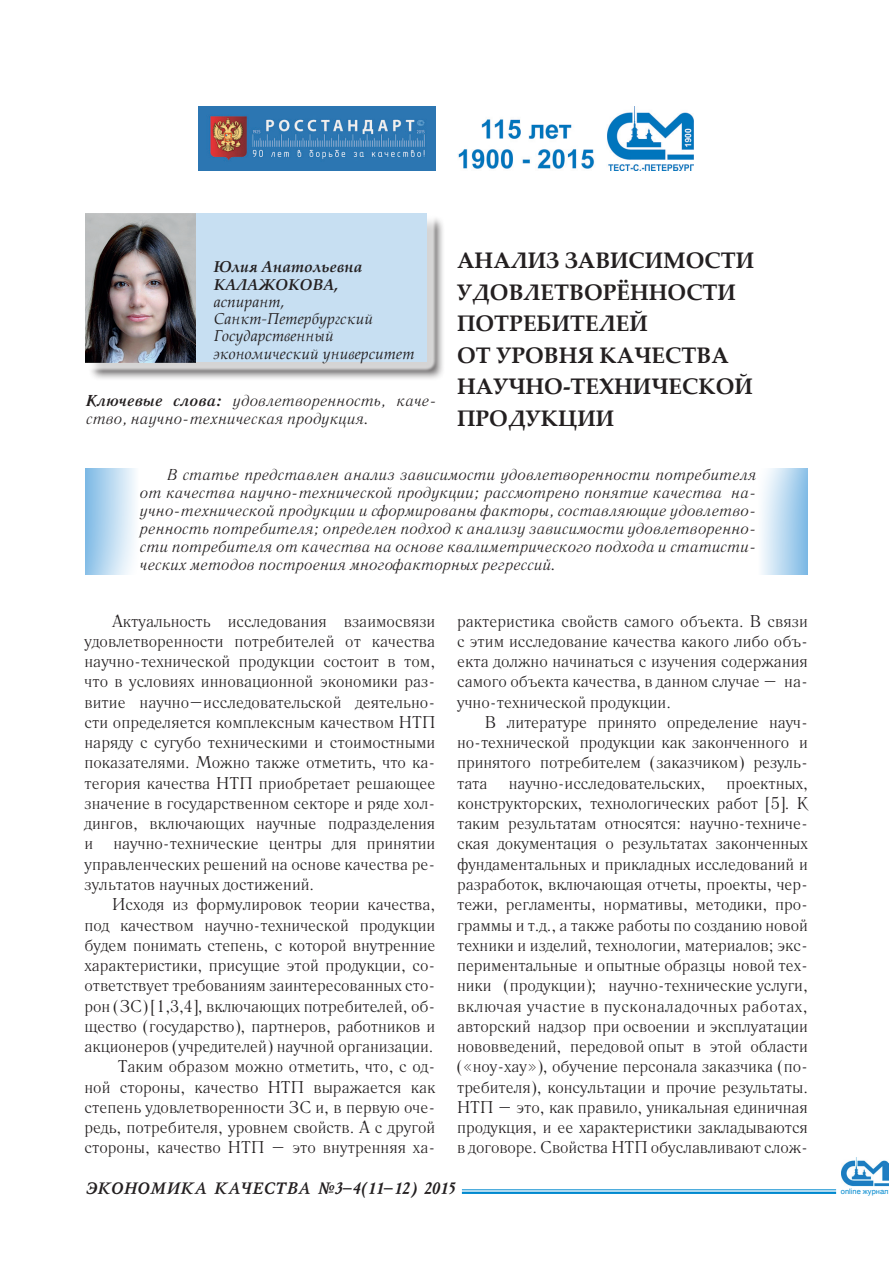
<style>
.page{position:relative;width:893px;height:1263px;background:#fff}
.page>*{position:absolute;margin:0;border:0;box-sizing:border-box;transform-origin:0 0}
.t1{font:700 22.5px/31.5px "Palatino Linotype";color:#231f20}
.t2{font:16.95px/20.2px "Literaturnaya";letter-spacing:-.005em;color:#231f20;text-align:justify}
.t3{font:italic 700 16.5px "Mysl C";letter-spacing:-.015em;color:#231f20}
.t4{font:italic 15.75px/18px "Literaturnaya";color:#231f20;text-align:justify}
.t5{font:italic 15.75px/17.2px "Palatino Linotype";color:#231f20}
.t6{font:italic 700 15.75px/18px "Palatino Linotype";color:#231f20}
.t7{font:7.5px "Arial";color:#0089cf}
.s1{font-weight:700}
</style>
<div class="page">
<img style="left:199px;top:106px;width:237px;height:64px">
<img style="left:458px;top:106px;width:236px;height:64px">
<hr style="left:462px;top:1189px;width:374px;height:1px;background:#0089cf">
<hr style="left:462px;top:1192px;width:374px;height:2px;background:#0089cf">
<img style="left:841px;top:1158px;width:47px;height:29px">
<div style="left:88px;top:216px;width:357px;height:165px;background:#231f20;opacity:.75"></div>
<div style="left:76px;top:203px;width:360px;height:169px;background:#fff;opacity:.75"></div>
<div style="left:86px;top:213px;width:340px;height:149px;background:#c7dff2"></div>
<div style="left:85px;top:468px;width:53px;height:107px;background:linear-gradient(to right,#7fbae5,#fff)"></div>
<svg style="left:762px;top:468px;width:46px;height:107px;background:#bbdaf1"></svg>
<img style="left:85px;top:214px;width:110px;height:148px">
<p class="t6" style="left:214px;top:257px;width:150px">Юлия Анатольевна<br>КАЛАЖОКОВА,</p>
<p class="t5" style="left:214px;top:292px;width:202px">аспирант,<br>Санкт-Петербургский<br>Государственный экономический университет</p>
<p class="t4" style="left:86px;top:392px;width:352px"><span class="s1">Ключевые слова:</span> удовлетворенность, каче&shy;ство, научно-техническая продукция.</p>
<h1 class="t1" style="left:457px;top:244px;width:299px">АНАЛИЗ ЗАВИСИМОСТИ<br>УДОВЛЕТВОРЁННОСТИ<br>ПОТРЕБИТЕЛЕЙ<br>ОТ УРОВНЯ КАЧЕСТВА<br>НАУЧНО-ТЕХНИЧЕСКОЙ<br>ПРОДУКЦИИ</h1>
<p class="t4" style="left:140px;top:466px;width:618px;text-indent:28px">В статье представлен анализ зависимости удовлетворенности потребителя от качества научно-технической продукции; рассмотрено понятие качества на&shy;учно-технической продукции и сформированы факторы, составляющие удовлетво&shy;ренность потребителя; определен подход к анализу зависимости удовлетворенно&shy;сти потребителя от качества на основе квалиметрического подхода и статисти&shy;ческих методов построения многофакторных регрессий.</p>
<p class="t2" style="left:85px;top:611px;width:352px;text-indent:28px">Актуальность исследования взаимосвязи удовлетворенности потребителей от качества научно-технической продукции состоит в том, что в условиях инновационной экономики раз&shy;витие научно–исследовательской деятельно&shy;сти определяется комплексным качеством НТП наряду с сугубо техническими и стоимостными показателями. Можно также отметить, что ка&shy;тегория качества НТП приобретает решающее значение в государственном секторе и ряде хол&shy;дингов, включающих научные подразделения и научно-технические центры для принятии управленческих решений на основе качества ре&shy;зультатов научных достижений.</p>
<p class="t2" style="left:85px;top:895px;width:352px;text-align:right">Исходя из формулировок теории качества, под качеством научно-технической продукции будем понимать степень, с которой внутренние характеристики, присущие этой продукции, со&shy;ответствует требованиям заинтересованных сто&shy;рон (ЗС) [1,3,4], включающих потребителей, об&shy;щество (государство), партнеров, работников и акционеров (учредителей) научной организации.<br>Таким образом можно отметить, что, с од-<br>ной стороны, качество НТП выражается как степень удовлетворенности ЗС и, в первую оче&shy;редь, потребителя, уровнем свойств. А с другой стороны, качество НТП – это внутренняя ха-</p>
<p class="t2" style="left:457px;top:611px;width:352px">рактеристика свойств самого объекта. В связи с этим исследование качества какого либо объ&shy;екта должно начинаться с изучения содержания самого объекта качества, в данном случае – на&shy;учно-технической продукции.</p>
<p class="t2" style="left:457px;top:712px;width:352px;text-indent:28px">В литературе принято определение науч&shy;но-технической продукции как законченного и принятого потребителем (заказчиком) резуль&shy;тата научно-исследовательских, проектных, конструкторских, технологических работ [5]. К таким результатам относятся: научно-техниче&shy;ская документация о результатах законченных фундаментальных и прикладных исследований и разработок, включающая отчеты, проекты, чер&shy;тежи, регламенты, нормативы, методики, про&shy;граммы и т.д., а также работы по созданию новой техники и изделий, технологии, материалов; экс&shy;периментальные и опытные образцы новой тех&shy;ники (продукции); научно-технические услуги, включая участие в пусконаладочных работах, авторский надзор при освоении и эксплуатации нововведений, передовой опыт в этой области («ноу-хау»), обучение персонала заказчика (по&shy;требителя), консультации и прочие результаты.<br>НТП – это, как правило, уникальная единичная продукция, и ее характеристики закладываются в договоре. Свойства НТП обуславливают слож-</p>
<p class="t3" style="left:85px;top:1179px;width:372px">ЭКОНОМИКА КАЧЕСТВА №3–4(11–12) 2015</p>
<p class="t7" style="left:841px;top:1186px;width:49px">online журнал</p>
</div>
